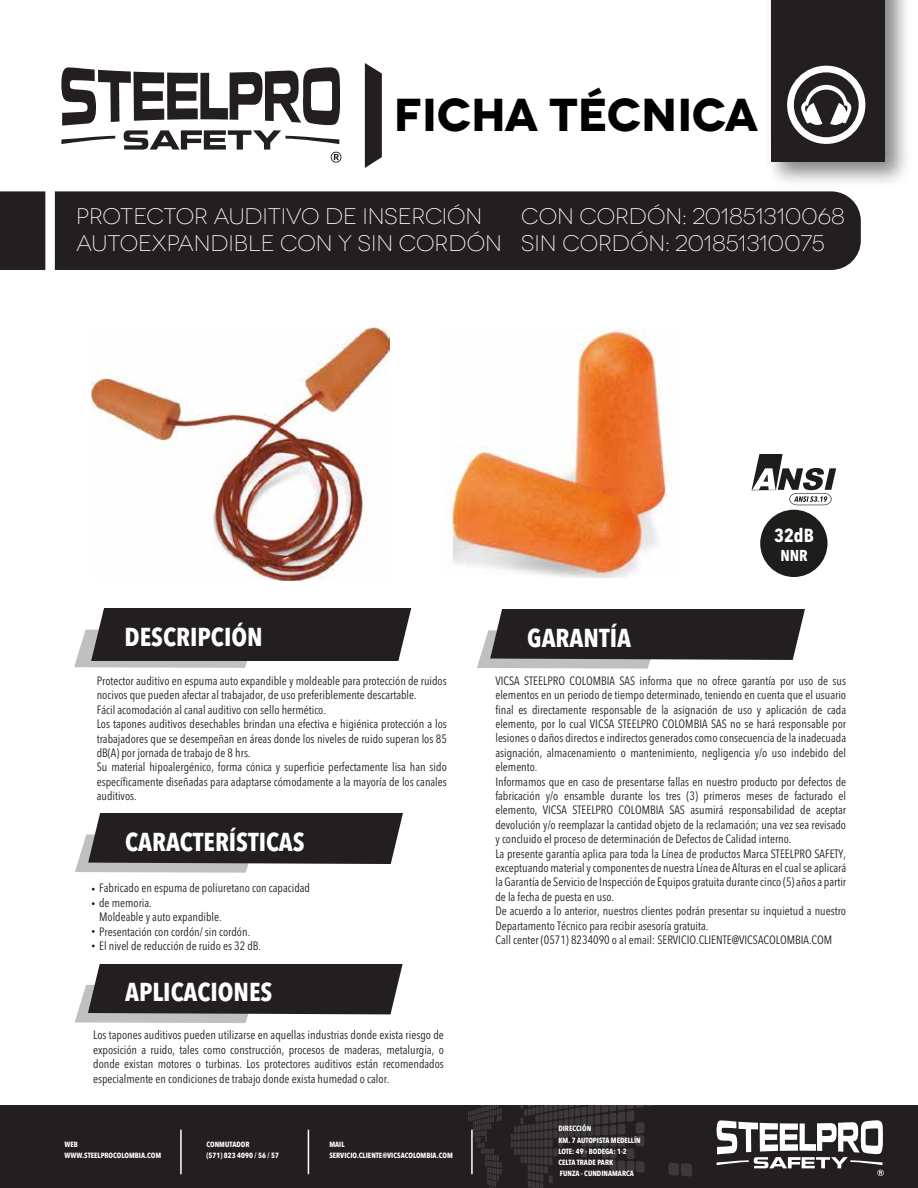
<style>
.page{position:relative;width:918px;height:1188px;background:#fff}
.page>*{position:absolute;margin:0;border:0;box-sizing:border-box;transform-origin:0 0}
.t1{font:700 46.05px "Novecentowide";letter-spacing:-.01em;color:#010101}
.t2{font:700 condensed 25.65px "Avenir Next LT Pro";color:#fff}
.t3{font:300 22.5px/27px "Novecentowide";color:#fff}
.t4{font:700 condensed 18.75px "Avenir Next LT Pro";color:#fff}
.t5{font:700 condensed 15.6px "Avenir Next LT Pro";color:#fff}
.t6{font:condensed 12px/14.4px "Avenir Next LT Pro";color:#1d1d1b}
.t7{font:700 condensed 7.5px/11.2px "Avenir Next LT Pro";color:#fff}
</style>
<div class="page">
<div style="left:0;top:1106px;width:917px;height:82px;background:#231f20"></div>
<hr style="left:180px;top:1130px;width:2px;height:44px;background:#fff">
<hr style="left:308px;top:1130px;width:1px;height:44px;background:#fff">
<svg style="left:716px;top:1120px;width:168px;height:56px"></svg>
<svg style="left:668px;top:1163px;width:24px;height:14px"></svg>
<svg style="left:468px;top:1106px;width:177px;height:82px"></svg>
<svg style="left:74px;top:609px;width:337px;height:59px;background:#494646"></svg>
<svg style="left:477px;top:610px;width:328px;height:59px;background:#4f4c4c"></svg>
<svg style="left:75px;top:814px;width:328px;height:59px;background:#4f4b4c"></svg>
<div style="left:0;top:191px;width:861px;height:79px;background:#231f20"></div>
<div style="left:771px;top:0;width:114px;height:162px;background:#231f20"></div>
<svg style="left:61px;top:67px;width:281px;height:96px"></svg>
<svg style="left:365px;top:63px;width:17px;height:105px;background:#3b3738"></svg>
<svg style="left:45px;top:191px;width:10px;height:79px"></svg>
<svg style="left:75px;top:964px;width:328px;height:59px;background:#4d4a4b"></svg>
<svg style="left:787px;top:66px;width:78px;height:78px"></svg>
<div style="left:760px;top:510px;width:68px;height:67px;background:#1d1d1b;border-radius:50%"></div>
<svg style="left:752px;top:454px;width:84px;height:51px"></svg>
<img style="left:92px;top:328px;width:298px;height:252px">
<img style="left:448px;top:328px;width:228px;height:250px">
<h1 class="t1" style="left:394px;top:86px;width:366px">FICHA TÉCNICA</h1>
<h3 class="t3" style="left:76px;top:203px;width:427px">PROTECTOR AUDITIVO DE INSERCIÓN<br>AUTOEXPANDIBLE CON Y SIN CORDÓN</h3>
<h3 class="t3" style="left:521px;top:203px;width:325px">CON CORDÓN: 201851310068<br>SIN CORDÓN: 201851310075</h3>
<h2 class="t2" style="left:125px;top:621px;width:140px">DESCRIPCIÓN</h2>
<h2 class="t2" style="left:527px;top:622px;width:105px">GARANTÍA</h2>
<h3 class="t4" style="left:774px;top:524px;width:41px">32dB</h3>
<h3 class="t5" style="left:780px;top:546px;width:29px">NNR</h3>
<p class="t6" style="left:97px;top:673px;width:352px">Protector auditivo en espuma auto expandible y moldeable para protección de ruidos nocivos que pueden afectar al trabajador, de uso preferiblemente descartable.<br>Fácil acomodación al canal auditivo con sello hermético.<br>Los tapones auditivos desechables brindan una efectiva e higiénica protección a los trabajadores que se desempeñan en áreas donde los niveles de ruido superan los 85 dB(A) por jornada de trabajo de 8 hrs.<br>Su material hipoalergénico, forma cónica y superficie perfectamente lisa han sido específicamente diseñadas para adaptarse cómodamente a la mayoría de los canales auditivos.</p>
<h2 class="t2" style="left:125px;top:826px;width:181px">CARACTERÍSTICAS</h2>
<p class="t6" style="left:99px;top:881px;width:212px">Fabricado en espuma de poliuretano con capacidad de memoria.<br>Moldeable y auto expandible.<br>Presentación con cordón/ sin cordón.<br>El nivel de reducción de ruido es 32 dB.</p>
<h2 class="t2" style="left:125px;top:977px;width:149px">APLICACIONES</h2>
<p class="t6" style="left:93px;top:1028px;width:352px;text-align:justify">Los tapones auditivos pueden utilizarse en aquellas industrias donde exista riesgo de exposición a ruido, tales como construcción, procesos de maderas, metalurgia, o donde existan motores o turbinas. Los protectores auditivos están recomendados especialmente en condiciones de trabajo donde exista humedad o calor.</p>
<p class="t7" style="left:65px;top:1139px;width:98px">WEB<br>WWW.STEELPROCOLOMBIA.COM</p>
<p class="t7" style="left:206px;top:1139px;width:74px">CONMUTADOR<br>(571) 823 4090 / 56 / 57</p>
<p class="t7" style="left:329px;top:1139px;width:125px">MAIL<br>SERVICIO.CLIENTE@VICSACOLOMBIA.COM</p>
<p class="t6" style="left:495px;top:673px;width:352px">VICSA STEELPRO COLOMBIA SAS informa que no ofrece garantía por uso de sus elementos en un periodo de tiempo determinado, teniendo en cuenta que el usuario final es directamente responsable de la asignación de uso y aplicación de cada elemento, por lo cual VICSA STEELPRO COLOMBIA SAS no se hará responsable por lesiones o daños directos e indirectos generados como consecuencia de la inadecuada asignación, almacenamiento o mantenimiento, negligencia y/o uso indebido del elemento.<br>Informamos que en caso de presentarse fallas en nuestro producto por defectos de fabricación y/o ensamble durante los tres (3) primeros meses de facturado el elemento, VICSA STEELPRO COLOMBIA SAS asumirá responsabilidad de aceptar devolución y/o reemplazar la cantidad objeto de la reclamación; una vez sea revisado y concluido el proceso de determinación de Defectos de Calidad interno.<br>La presente garantía aplica para toda la Línea de productos Marca STEELPRO SAFETY, exceptuando material y componentes de nuestra Línea de Alturas en el cual se aplicará la Garantía de Servicio de Inspección de Equipos gratuita durante cinco (5) años a partir de la fecha de puesta en uso.<br>De acuerdo a lo anterior, nuestros clientes podrán presentar su inquietud a nuestro Departamento Técnico para recibir asesoría gratuita.<br>Call center (0571) 8234090 o al email: SERVICIO.CLIENTE@VICSACOLOMBIA.COM</p>
<p class="t7" style="left:558px;top:1123px;width:84px">DIRECCIÓN<br>KM. 7 AUTOPISTA MEDELLÍN<br>LOTE: 49 - BODEGA: 1-2<br>CELTA TRADE PARK<br>FUNZA - CUNDINAMARCA</p>
</div>
